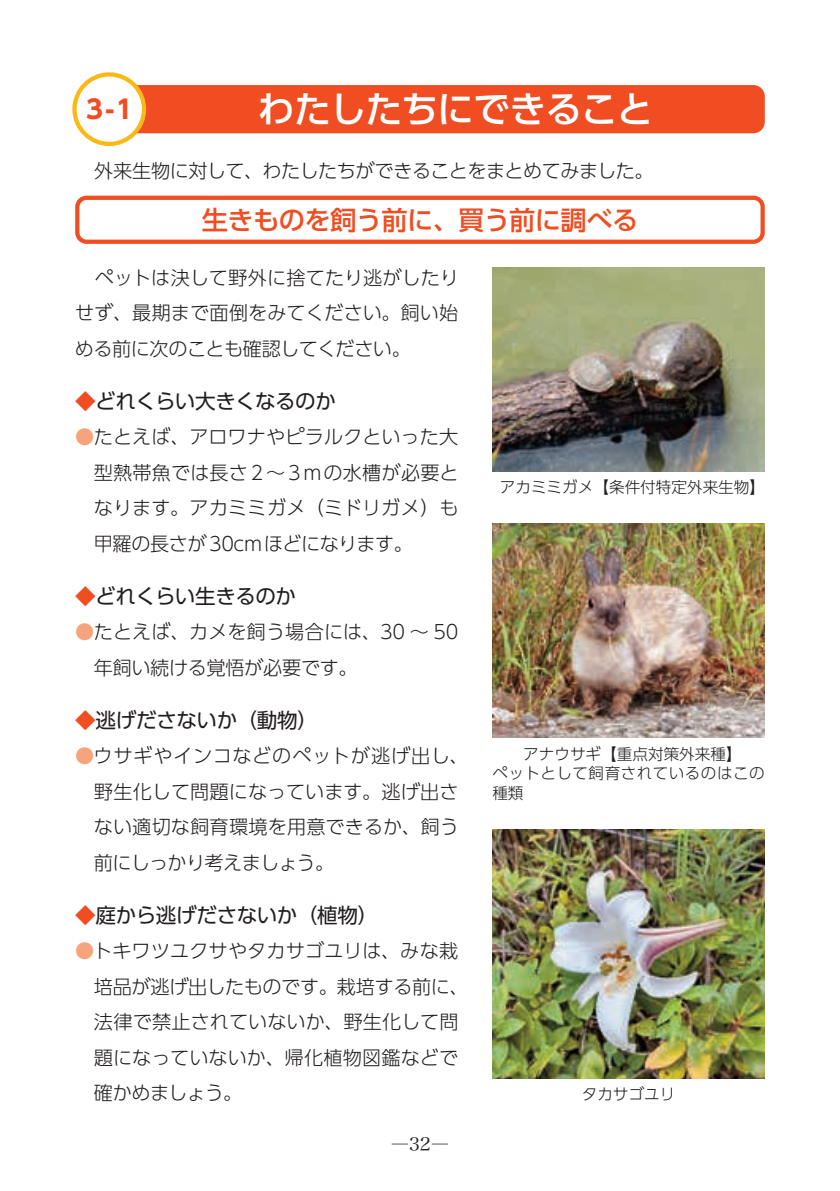
<style>
.page{position:relative;width:840px;height:1191px;background:#fff}
.page>*{position:absolute;margin:0;border:0;box-sizing:border-box;transform-origin:0 0}
.t1{font:500 36.8px "UD Shin Go Pr 6 N";letter-spacing:-.025em;color:#fff}
.t2{font:500 26.2px "UD Shin Go Pr 6 N";letter-spacing:-.02em;color:#f04d22}
.t3{font:700 25.6px "UD Shin Go Pr 6 N";color:#f04d22}
.t4{font:20.6px "UD Shin Go Pr 6 N";letter-spacing:-.02em;color:#231f20}
.t5{font:300 19.2px/35.4px "UD Shin Go Pr 6 N";color:#231f20}
.t6{font:300 19.2px "UD Shin Go Pr 6 N";letter-spacing:-.025em;color:#231f20}
.t7{font:18.4px "Hiragino Serif Pr 6 N W3";color:#231f20}
.t8{font:300 15.6px/19.8px "UD Shin Go Pr 6 N";letter-spacing:.03em;color:#231f20}
.t9{font:300 15.6px "UD Shin Go Pr 6 N";color:#231f20}
.s1{color:#f04d22}
.s2{color:#f7a47d}
</style>
<div class="page">
<div style="left:75px;top:196px;width:689px;height:48px;border:4px solid #f04d22;border-radius:9px"></div>
<div style="left:109px;top:85px;width:655px;height:48px;background:#f04d22;border-radius:11px"></div>
<div style="left:74px;top:74px;width:70px;height:70px;background:#fff;border-radius:50%"></div>
<div style="left:72px;top:72px;width:74px;height:74px;border:4px solid #fcb814;border-radius:50%"></div>
<img style="left:492px;top:268px;width:272px;height:204px">
<img style="left:492px;top:523px;width:272px;height:215px">
<img style="left:492px;top:829px;width:272px;height:250px">
<h3 class="t3" style="left:86px;top:88px;width:48px">3-1</h3>
<h1 class="t1" style="left:258px;top:79px;width:396px">わたしたちにできること</h1>
<p class="t6" style="left:75px;top:156px;width:579px">　外来生物に対して、わたしたちができることをまとめてみました。</p>
<h2 class="t2" style="left:202px;top:198px;width:438px">生きものを飼う前に、買う前に調べる</h2>
<p class="t5" style="left:75px;top:259px;width:385px;text-align:justify">　ペットは決して野外に捨てたり逃がしたりせず、最期まで面倒をみてください。飼い始める前に次のことも確認してください。</p>
<p class="t4" style="left:75px;top:384px;width:262px"><span class="s1">◆</span>どれくらい大きくなるのか</p>
<p class="t5" style="left:94px;top:418px;width:366px;text-align:justify;text-indent:-19px"><span class="s2">●</span>たとえば、アロワナやピラルクといった大型熱帯魚では長さ２～３mの水槽が必要となります。アカミミガメ（ミドリガメ）も甲羅の長さが30cmほどになります。</p>
<p class="t4" style="left:75px;top:579px;width:222px"><span class="s1">◆</span>どれくらい生きるのか</p>
<p class="t5" style="left:94px;top:613px;width:366px;text-indent:-19px"><span class="s2">●</span>たとえば、カメを飼う場合には、30 ～ 50年飼い続ける覚悟が必要です。</p>
<p class="t4" style="left:75px;top:703px;width:244px"><span class="s1">◆</span>逃げださないか（動物）</p>
<p class="t5" style="left:94px;top:737px;width:376px;text-indent:-19px"><span class="s2">●</span>ウサギやインコなどのペットが逃げ出し、野生化して問題になっています。逃げ出さない適切な飼育環境を用意できるか、飼う前にしっかり考えましょう。</p>
<p class="t4" style="left:75px;top:898px;width:304px"><span class="s1">◆</span>庭から逃げださないか（植物）</p>
<p class="t5" style="left:94px;top:932px;width:376px;text-indent:-19px"><span class="s2">●</span>トキワツユクサやタカサゴユリは、みな栽培品が逃げ出したものです。栽培する前に、法律で禁止されていないか、野生化して問題になっていないか、帰化植物図鑑などで確かめましょう。</p>
<p class="t7" style="left:390px;top:1127px;width:60px">―32―</p>
<p class="t9" style="left:499px;top:474px;width:267px">アカミミガメ【条件付特定外来生物】</p>
<p class="t8" style="left:492px;top:743px;width:274px;text-indent:31px">アナウサギ【重点対策外来種】<br>ペットとして飼育されているのはこの種類</p>
<p class="t9" style="left:581px;top:1081px;width:95px">タカサゴユリ</p>
</div>
